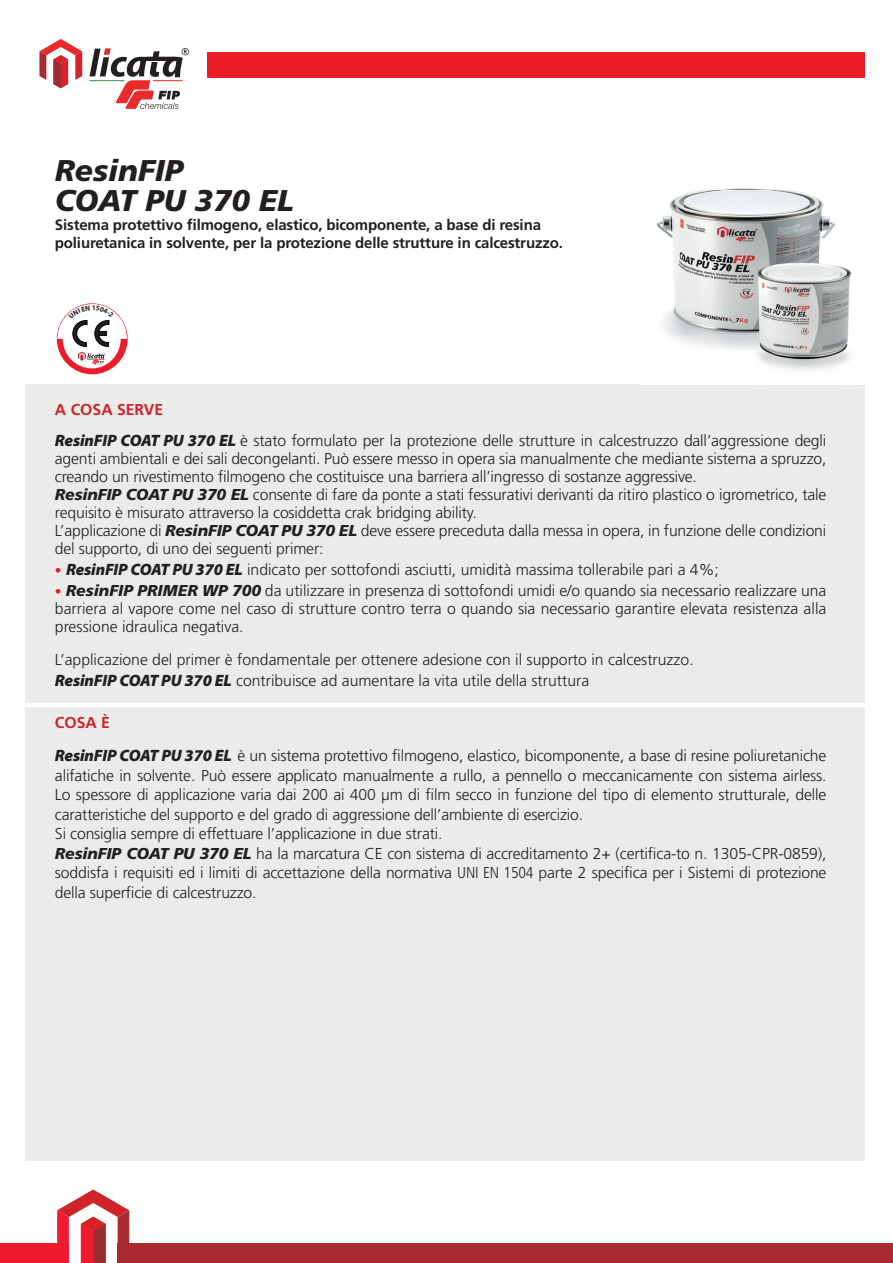
<style>
.page{position:relative;width:893px;height:1263px;background:#fff}
.page>*{position:absolute;margin:0;border:0;box-sizing:border-box;transform-origin:0 0}
.t1{font:italic 900 30px/30px "Frutiger";color:#231f20}
.t2{font:300 15.75px/18px "Frutiger";letter-spacing:-.01em;color:#231f20}
.t3{font:700 15px/18px "Frutiger";letter-spacing:-.01em;color:#231f20}
.s1{font-weight:700;color:#d1232a}
.s2{font-family:"Myriad Pro";font-weight:900;font-style:italic;font-size:16.5px}
.s3{font-weight:900;font-style:italic}
.s4{font-size:13.5px;color:#ee1d23}
.s5{font-stretch:condensed}
</style>
<div class="page">
<svg style="left:39px;top:39px;width:43px;height:49px"></svg>
<hr style="left:89px;top:80px;width:35px;height:1px;background:#3b8c45">
<svg style="left:90px;top:48px;width:99px;height:61px"></svg>
<div style="left:118px;top:1244px;width:770px;height:19px;background:#a72b30"></div>
<div style="left:888px;top:1244px;width:5px;height:19px;background:#a72b30"></div>
<svg style="left:57px;top:1189px;width:72px;height:74px"></svg>
<div style="left:0;top:1244px;width:69px;height:19px;background:#ee1b2d"></div>
<div style="left:26px;top:384px;width:839px;height:777px;background:#ebece9"></div>
<hr style="left:15px;top:703px;width:863px;height:4px;background:#fff">
<div style="left:55px;top:300px;width:75px;height:77px;border:1px solid #fff;border-radius:50%"></div>
<div style="left:208px;top:52px;width:657px;height:26px;background:#ed1f26"></div>
<img style="left:656px;top:188px;width:195px;height:182px">
<svg style="left:57px;top:303px;width:71px;height:71px"></svg>
<h1 class="t1" style="left:55px;top:155px;width:240px">ResinFIP<br>COAT PU 370 EL</h1>
<p class="t3" style="left:55px;top:216px;width:509px">Sistema protettivo filmogeno, elastico, bicomponente, a base di resina poliuretanica in solvente, per la protezione delle strutture in calcestruzzo.</p>
<p class="t2" style="left:55px;top:393px;width:773px;line-height:31.5px"><span class="s1">A COSA SERVE<br></span><span class="s2">ResinFIP COAT PU 370 EL</span> è stato formulato per la protezione delle strutture in calcestruzzo dall’aggressione degli</p>
<p class="t2" style="left:55px;top:450px;width:773px">agenti ambientali e dei sali decongelanti. Può essere messo in opera sia manualmente che mediante sistema a spruzzo, creando un rivestimento filmogeno che costituisce una barriera all’ingresso di sostanze aggressive.<br><span class="s3">ResinFIP COAT PU 370 EL</span> consente di fare da ponte a stati fessurativi derivanti da ritiro plastico o igrometrico, tale requisito è misurato attraverso la cosiddetta crak bridging ability.<br>L’applicazione di <span class="s3">ResinFIP COAT PU 370 EL</span> deve essere preceduta dalla messa in opera, in funzione delle condizioni del supporto, di uno dei seguenti primer:</p>
<p class="t2" style="left:55px;top:561px;width:665px"><span class="s4">•</span> <span class="s2">ResinFIP COAT PU 370 EL</span> indicato per sottofondi asciutti, umidità massima tollerabile pari a 4%;</p>
<p class="t2" style="left:55px;top:582px;width:773px;text-align:justify"><span class="s4">•</span> <span class="s3">ResinFIP PRIMER WP 700</span> da utilizzare in presenza di sottofondi umidi e/o quando sia necessario realizzare una barriera al vapore come nel caso di strutture contro terra o quando sia necessario garantire elevata resistenza alla pressione idraulica negativa.</p>
<p class="t2" style="left:55px;top:649px;width:640px;line-height:21px">L’applicazione del primer è fondamentale per ottenere adesione con il supporto in calcestruzzo.<br><span class="s2">ResinFIP COAT PU 370 EL</span> contribuisce ad aumentare la vita utile della struttura</p>
<p class="t2" style="left:55px;top:706px;width:773px;line-height:33px"><span class="s1">COSA È<br></span><span class="s2">ResinFIP COAT PU 370 EL</span> è un sistema protettivo filmogeno, elastico, bicomponente, a base di resine poliuretaniche</p>
<p class="t2" style="left:55px;top:765px;width:773px;line-height:19.5px">alifatiche in solvente. Può essere applicato manualmente a rullo, a pennello o meccanicamente con sistema airless.<br>Lo spessore di applicazione varia dai 200 ai 400 µm di film secco in funzione del tipo di elemento strutturale, delle caratteristiche del supporto e del grado di aggressione dell’ambiente di esercizio.<br>Si consiglia sempre di effettuare l’applicazione in due strati.<br><span class="s3">ResinFIP COAT PU 370 EL</span> ha la marcatura CE con sistema di accreditamento 2+ (certifica-to n. 1305-CPR-0859), soddisfa i requisiti ed i limiti di accettazione della normativa <span class="s5">UNI EN 1504</span> parte 2 specifica per i Sistemi di protezione della superficie di calcestruzzo.</p>
</div>
